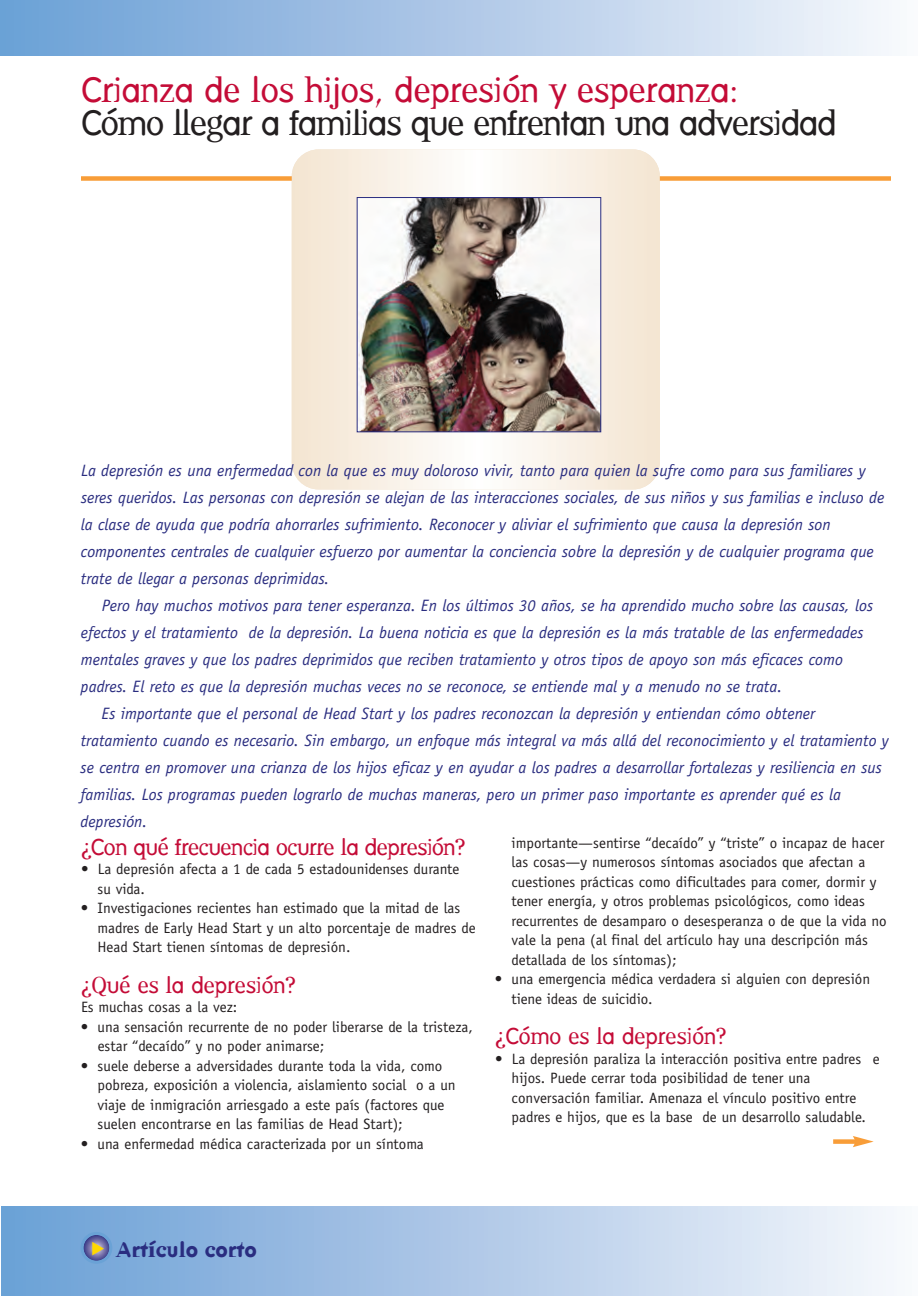
<style>
.page{position:relative;width:918px;height:1296px;background:#fff}
.page>*{position:absolute;margin:0;border:0;box-sizing:border-box;transform-origin:0 0}
.t1{font:34.5px "Dead History Roman";letter-spacing:-.025em;color:#231f20}
.t2{font:34.5px "Dead History Roman";color:#c40c37}
.t3{font:22.5px "Dead History Roman";color:#c40c37}
.t4{font:22.5px "Dead History Roman";letter-spacing:-.02em;color:#c40c37}
.t5{font:700 21px "Dead History";color:#2a2d80}
.t6{font:italic 16.5px/27px "Officina Sans";color:#2a2d80}
.t7{font:15px/19.5px "Officina Sans";color:#231f20}
</style>
<div class="page">
<div style="left:2px;top:1206px;width:916px;height:90px;background:linear-gradient(to right,#699dd5,#f6f7fc)"></div>
<div style="left:0;top:0;width:918px;height:56px;background:linear-gradient(to right,#699dd5,#f7f7fc)"></div>
<div style="left:81px;top:176px;width:810px;height:5px;background:#f89d38"></div>
<svg style="left:292px;top:149px;width:368px;height:340px"></svg>
<img style="left:359px;top:199px;width:240px;height:231px">
<div style="left:357px;top:197px;width:244px;height:235px;border:1px solid #2a2d80"></div>
<div style="left:833px;top:1139px;width:24px;height:5px;background:#f89d38"></div>
<svg style="left:853px;top:1136px;width:21px;height:11px"></svg>
<svg style="left:81px;top:1232px;width:31px;height:32px"></svg>
<h1 class="t2" style="left:81px;top:70px;width:660px">Crianza de los hijos, depresión y esperanza:</h1>
<h2 class="t1" style="left:81px;top:103px;width:757px">Cómo llegar a familias que enfrentan una adversidad</h2>
<p class="t6" style="left:81px;top:458px;width:805px">La depresión es una enfermedad con la que es muy doloroso vivir, tanto para quien la sufre como para sus familiares y seres queridos. Las personas con depresión se alejan de las interacciones sociales, de sus niños y sus familias e incluso de la clase de ayuda que podría ahorrarles sufrimiento. Reconocer y aliviar el sufrimiento que causa la depresión son componentes centrales de cualquier esfuerzo por aumentar la conciencia sobre la depresión y de cualquier programa que trate de llegar a personas deprimidas.</p>
<p class="t6" style="left:81px;top:593px;width:794px;text-indent:21px">Pero hay muchos motivos para tener esperanza. En los últimos 30 años, se ha aprendido mucho sobre las causas, los efectos y el tratamiento de la depresión. La buena noticia es que la depresión es la más tratable de las enfermedades mentales graves y que los padres deprimidos que reciben tratamiento y otros tipos de apoyo son más eficaces como padres. El reto es que la depresión muchas veces no se reconoce, se entiende mal y a menudo no se trata.</p>
<p class="t6" style="left:81px;top:701px;width:810px;text-indent:21px">Es importante que el personal de Head Start y los padres reconozcan la depresión y entiendan cómo obtener tratamiento cuando es necesario. Sin embargo, un enfoque más integral va más allá del reconocimiento y el tratamiento y se centra en promover una crianza de los hijos eficaz y en ayudar a los padres a desarrollar fortalezas y resiliencia en sus familias. Los programas pueden lograrlo de muchas maneras, pero un primer paso importante es aprender qué es la depresión.</p>
<h3 class="t4" style="left:81px;top:834px;width:386px">¿Con qué frecuencia ocurre la depresión?</h3>
<p class="t7" style="left:98px;top:861px;width:363px;text-indent:-17px">• La depresión afecta a 1 de cada 5 estadounidenses durante su vida.</p>
<p class="t7" style="left:98px;top:900px;width:379px;text-indent:-17px">• Investigaciones recientes han estimado que la mitad de las madres de Early Head Start y un alto porcentaje de madres de<br>Head Start tienen síntomas de depresión.</p>
<h3 class="t3" style="left:81px;top:972px;width:216px">¿Qué es la depresión?</h3>
<p class="t7" style="left:81px;top:999px;width:158px">Es muchas cosas a la vez:</p>
<p class="t7" style="left:98px;top:1018px;width:377px;text-indent:-17px">• una sensación recurrente de no poder liberarse de la tristeza, estar “decaído” y no poder animarse;</p>
<p class="t7" style="left:98px;top:1057px;width:360px;text-indent:-17px">• suele deberse a adversidades durante toda la vida, como pobreza, exposición a violencia, aislamiento social o a un viaje de inmigración arriesgado a este país (factores que suelen encontrarse en las familias de Head Start);</p>
<p class="t7" style="left:81px;top:1135px;width:344px">• una enfermedad médica caracterizada por un síntoma</p>
<p class="t7" style="left:512px;top:834px;width:377px">importante—sentirse “decaído” y “triste” o incapaz de hacer las cosas—y numerosos síntomas asociados que afectan a cuestiones prácticas como dificultades para comer, dormir y tener energía, y otros problemas psicológicos, como ideas recurrentes de desamparo o desesperanza o de que la vida no vale la pena (al final del artículo hay una descripción más detallada de los síntomas);</p>
<p class="t7" style="left:512px;top:971px;width:360px;text-indent:-17px">• una emergencia médica verdadera si alguien con depresión tiene ideas de suicidio.</p>
<h3 class="t3" style="left:495px;top:1023px;width:233px">¿Cómo es la depresión?</h3>
<p class="t7" style="left:512px;top:1050px;width:370px;text-indent:-17px">• La depresión paraliza la interacción positiva entre padres e hijos. Puede cerrar toda posibilidad de tener una conversación familiar. Amenaza el vínculo positivo entre padres e hijos, que es la base de un desarrollo saludable.</p>
<p class="t5" style="left:116px;top:1238px;width:142px">Artículo corto</p>
</div>
